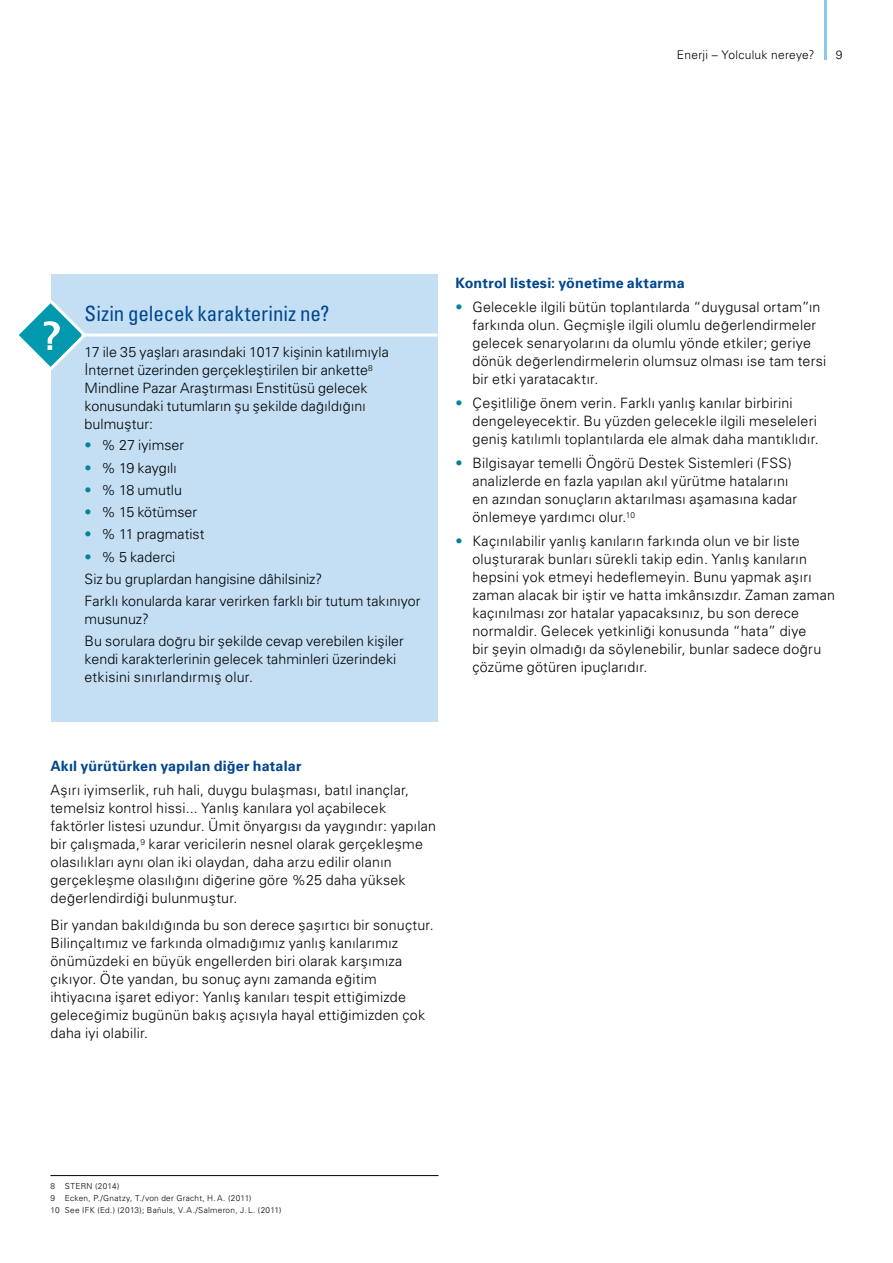
<style>
.page{position:relative;width:893px;height:1263px;background:#fff}
.page>*{position:absolute;margin:0;border:0;box-sizing:border-box;transform-origin:0 0}
.t1{font:21px "Univers Condensed Tr";color:#00478f}
.t2{font:14.25px/18px "Univers Light Tr";letter-spacing:.015em;color:#000}
.t3{font:14.25px "Univers Bold Tr";letter-spacing:.015em;color:#00478f}
.t4{font:12px "Univers Light Tr";letter-spacing:.02em;color:#000}
.t5{font:8.25px/12px "Univers Light Tr";letter-spacing:.035em;color:#000}
.s1{color:#008499}
</style>
<div class="page">
<hr style="left:825px;top:0;width:2px;height:60px;background:#8cc6ec">
<div style="left:51px;top:274px;width:386px;height:448px;background:#c4dff4"></div>
<hr style="left:50px;top:1175px;width:389px;height:1px;background:#000">
<svg style="left:19px;top:299px;width:70px;height:72px"></svg>
<hr style="left:81px;top:334px;width:356px;height:3px;background:#fff">
<p class="t4" style="left:677px;top:48px;width:139px">Enerji – Yolculuk nereye?</p>
<p class="t4" style="left:836px;top:48px;width:8px">9</p>
<h1 class="t1" style="left:85px;top:301px;width:246px">Sizin gelecek karakteriniz ne?</h1>
<p class="t2" style="left:85px;top:343px;width:306px">17 ile 35 yaşları arasındaki 1017 kişinin katılımıyla İnternet üzerinden gerçekleştirilen bir ankette<sup>8<br></sup>Mindline Pazar Araştırması Enstitüsü gelecek konusundaki tutumların şu şekilde dağıldığını bulmuştur:</p>
<p class="t2" style="left:85px;top:436px;width:101px"><span class="s1">•</span> % 27 iyimser</p>
<p class="t2" style="left:85px;top:458px;width:94px"><span class="s1">•</span> % 19 kaygılı</p>
<p class="t2" style="left:85px;top:480px;width:99px"><span class="s1">•</span> % 18 umutlu</p>
<p class="t2" style="left:85px;top:503px;width:114px"><span class="s1">•</span> % 15 kötümser</p>
<p class="t2" style="left:85px;top:525px;width:121px"><span class="s1">•</span> % 11 pragmatist</p>
<p class="t2" style="left:85px;top:545px;width:337px;line-height:22.2px"><span class="s1">•</span> % 5 kaderci<br>Siz bu gruplardan hangisine dâhilsiniz?<br>Farklı konularda karar verirken farklı bir tutum takınıyor</p>
<p class="t2" style="left:85px;top:608px;width:321px;line-height:22.2px">musunuz?<br>Bu sorulara doğru bir şekilde cevap verebilen kişiler</p>
<p class="t2" style="left:85px;top:650px;width:313px">kendi karakterlerinin gelecek tahminleri üzerindeki etkisini sınırlandırmış olur.</p>
<p class="t3" style="left:455px;top:274px;width:231px">Kontrol listesi: yönetime aktarma</p>
<p class="t2" style="left:472px;top:298px;width:355px;text-indent:-17px"><span class="s1">•</span> Gelecekle ilgili bütün toplantılarda “duygusal ortam”ın farkında olun. Geçmişle ilgili olumlu değerlendirmeler gelecek senaryolarını da olumlu yönde etkiler; geriye dönük değerlendirmelerin olumsuz olması ise tam tersi bir etki yaratacaktır.</p>
<p class="t2" style="left:472px;top:394px;width:348px;text-indent:-17px"><span class="s1">•</span> Çeşitliliğe önem verin. Farklı yanlış kanılar birbirini dengeleyecektir. Bu yüzden gelecekle ilgili meseleleri geniş katılımlı toplantılarda ele almak daha mantıklıdır.</p>
<p class="t2" style="left:472px;top:454px;width:326px;text-indent:-17px"><span class="s1">•</span> Bilgisayar temelli Öngörü Destek Sistemleri (FSS) analizlerde en fazla yapılan akıl yürütme hatalarını en azından sonuçların aktarılması aşamasına kadar önlemeye yardımcı olur.<sup>10</sup></p>
<p class="t2" style="left:472px;top:532px;width:364px;text-indent:-17px"><span class="s1">•</span> Kaçınılabilir yanlış kanıların farkında olun ve bir liste oluşturarak bunları sürekli takip edin. Yanlış kanıların hepsini yok etmeyi hedeflemeyin. Bunu yapmak aşırı zaman alacak bir iştir ve hatta imkânsızdır. Zaman zaman kaçınılması zor hatalar yapacaksınız, bu son derece normaldir. Gelecek yetkinliği konusunda “hata” diye<br>bir şeyin olmadığı da söylenebilir, bunlar sadece doğru çözüme götüren ipuçlarıdır.</p>
<p class="t3" style="left:50px;top:757px;width:253px">Akıl yürütürken yapılan diğer hatalar</p>
<p class="t2" style="left:50px;top:781px;width:387px">Aşırı iyimserlik, ruh hali, duygu bulaşması, batıl inançlar, temelsiz kontrol hissi... Yanlış kanılara yol açabilecek faktörler listesi uzundur. Ümit önyargısı da yaygındır: yapılan bir çalışmada,<sup>9</sup> karar vericilerin nesnel olarak gerçekleşme olasılıkları aynı olan iki olaydan, daha arzu edilir olanın gerçekleşme olasılığını diğerine göre %25 daha yüksek değerlendirdiği bulunmuştur.</p>
<p class="t2" style="left:50px;top:916px;width:385px">Bir yandan bakıldığında bu son derece şaşırtıcı bir sonuçtur.<br>Bilinçaltımız ve farkında olmadığımız yanlış kanılarımız önümüzdeki en büyük engellerden biri olarak karşımıza çıkıyor. Öte yandan, bu sonuç aynı zamanda eğitim ihtiyacına işaret ediyor: Yanlış kanıları tespit ettiğimizde geleceğimiz bugünün bakış açısıyla hayal ettiğimizden çok daha iyi olabilir.</p>
<p class="t5" style="left:50px;top:1179px;width:232px">8 STERN (2014)<br>9 Ecken, P./Gnatzy, T./von der Gracht, H.A. (2011)<br>10 See IFK (Ed.) (2013); Bañuls, V.A./Salmeron, J. L. (2011)</p>
</div>
